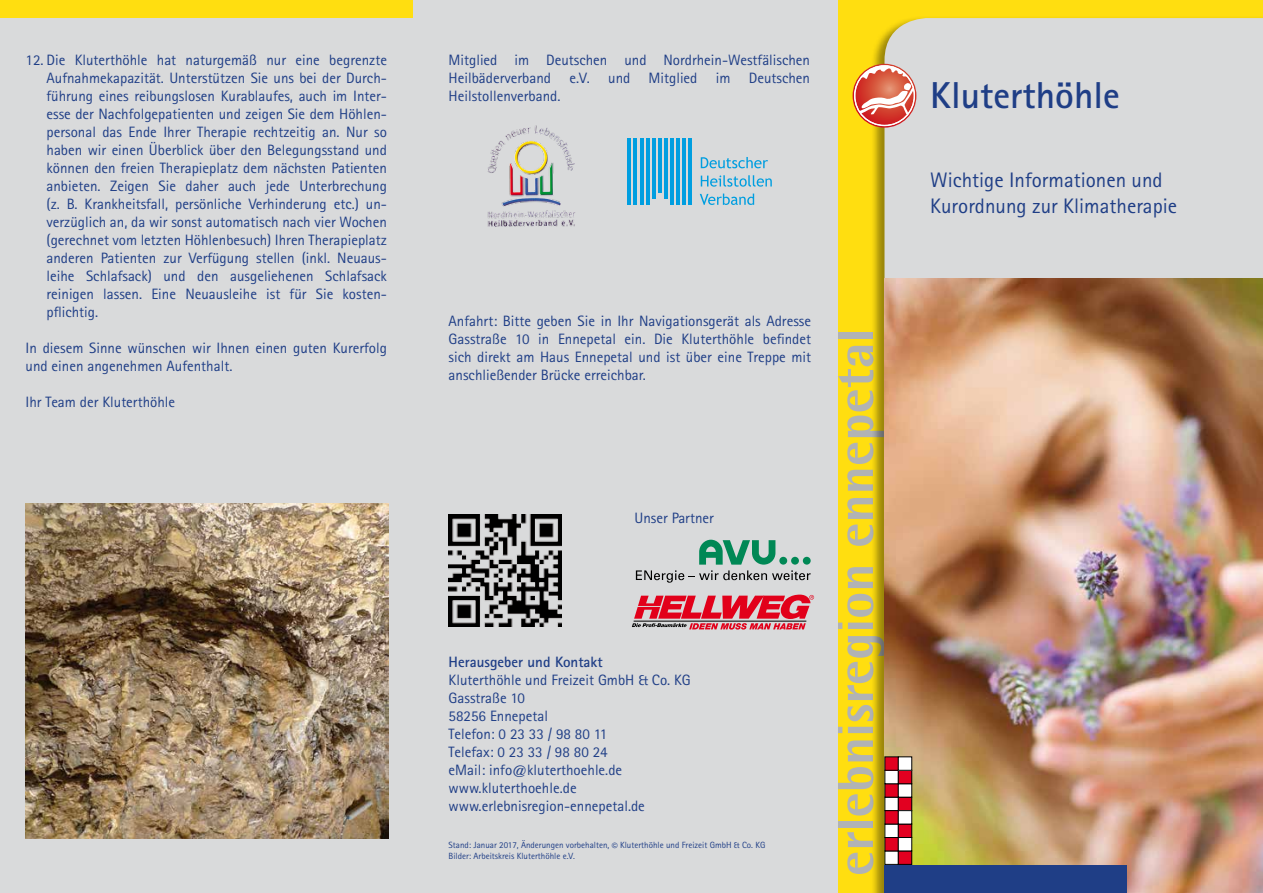
<style>
.page{position:relative;width:1263px;height:893px;background:#fff}
.page>*{position:absolute;margin:0;border:0;box-sizing:border-box;transform-origin:0 0}
.t1{font:800 52.5px "Rotis Semi Sans";color:#b1b3b4}
.t2{font:700 37.5px "Rotis Sans Serif";color:#1f3e86}
.t3{font:21px/25.2px "Rotis Sans Serif";color:#1f3e86}
.t4{font:15px/18px "Rotis Sans Serif";color:#1f3e86;text-align:justify}
.t5{font:700 15px "Rotis Sans Serif";color:#1f3e86}
.t6{font:9px/10.8px "Rotis Sans Serif";color:#1f3e86}
.s1{font-size:12px}
</style>
<div class="page">
<div style="left:838px;top:0;width:425px;height:893px;background:#ffde10"></div>
<div style="left:870px;top:16px;width:393px;height:877px;background:#000;opacity:.4"></div>
<div style="left:884px;top:18px;width:379px;height:261px;background:#d9dadb"></div>
<img style="left:884px;top:279px;width:379px;height:614px">
<div style="left:885px;top:851px;width:13px;height:13px;background:#fff"></div>
<div style="left:884px;top:851px;width:15px;height:14px;border:1px solid #000"></div>
<div style="left:898px;top:851px;width:14px;height:13px;background:#e20020"></div>
<div style="left:898px;top:851px;width:14px;height:14px;border:1px solid #000"></div>
<div style="left:885px;top:797px;width:13px;height:14px;background:#fff"></div>
<div style="left:884px;top:797px;width:15px;height:14px;border:1px solid #000"></div>
<div style="left:898px;top:797px;width:14px;height:14px;background:#e20020"></div>
<div style="left:898px;top:797px;width:14px;height:14px;border:1px solid #000"></div>
<div style="left:885px;top:837px;width:13px;height:14px;background:#e20020"></div>
<div style="left:898px;top:837px;width:14px;height:14px;background:#fff"></div>
<div style="left:898px;top:837px;width:14px;height:14px;border:1px solid #000"></div>
<div style="left:885px;top:784px;width:13px;height:13px;background:#e20020"></div>
<div style="left:898px;top:784px;width:14px;height:13px;background:#fff"></div>
<div style="left:898px;top:783px;width:14px;height:14px;border:1px solid #000"></div>
<div style="left:885px;top:824px;width:13px;height:13px;background:#fff"></div>
<div style="left:884px;top:824px;width:15px;height:14px;border:1px solid #000"></div>
<div style="left:898px;top:824px;width:14px;height:13px;background:#e20020"></div>
<div style="left:898px;top:824px;width:14px;height:14px;border:1px solid #000"></div>
<div style="left:885px;top:770px;width:13px;height:14px;background:#fff"></div>
<div style="left:884px;top:770px;width:15px;height:14px;border:1px solid #000"></div>
<div style="left:898px;top:770px;width:14px;height:14px;background:#e20020"></div>
<div style="left:898px;top:770px;width:14px;height:14px;border:1px solid #000"></div>
<div style="left:885px;top:811px;width:13px;height:13px;background:#e20020"></div>
<div style="left:884px;top:810px;width:15px;height:14px;border:1px solid #000"></div>
<div style="left:898px;top:811px;width:14px;height:13px;background:#fff"></div>
<div style="left:898px;top:810px;width:14px;height:14px;border:1px solid #000"></div>
<div style="left:885px;top:757px;width:13px;height:13px;background:#e20020"></div>
<div style="left:884px;top:756px;width:15px;height:15px;border:1px solid #000"></div>
<div style="left:898px;top:757px;width:14px;height:13px;background:#fff"></div>
<div style="left:898px;top:756px;width:14px;height:15px;border:1px solid #000"></div>
<div style="left:884px;top:865px;width:243px;height:28px;background:#1f3e86"></div>
<div style="left:412px;top:0;width:426px;height:893px;background:#d9dadb"></div>
<div style="left:0;top:0;width:412px;height:893px;background:#ffde10"></div>
<div style="left:0;top:18px;width:421px;height:875px;background:#d9dadb"></div>
<img style="left:449px;top:514px;width:112px;height:113px">
<img style="left:26px;top:503px;width:362px;height:336px">
<svg style="left:852px;top:64px;width:64px;height:64px"></svg>
<svg style="left:855px;top:66px;width:59px;height:59px;background:#e1876f"></svg>
<div style="left:854px;top:65px;width:61px;height:61px;border:1px solid #fff;border-radius:50%"></div>
<svg style="left:636px;top:540px;width:175px;height:43px"></svg>
<hr style="left:627px;top:138px;width:4px;height:67px;background:#009ee0">
<hr style="left:633px;top:138px;width:4px;height:67px;background:#009ee0">
<svg style="left:640px;top:138px;width:3px;height:67px"></svg>
<hr style="left:646px;top:138px;width:3px;height:67px;background:#009ee0">
<hr style="left:652px;top:138px;width:4px;height:61px;background:#009ee0">
<hr style="left:658px;top:138px;width:4px;height:55px;background:#009ee0">
<hr style="left:664px;top:138px;width:4px;height:61px;background:#009ee0">
<hr style="left:670px;top:138px;width:4px;height:67px;background:#009ee0">
<hr style="left:676px;top:138px;width:4px;height:67px;background:#009ee0">
<hr style="left:682px;top:138px;width:4px;height:67px;background:#009ee0">
<hr style="left:688px;top:138px;width:4px;height:67px;background:#009ee0">
<svg style="left:701px;top:157px;width:67px;height:11px"></svg>
<svg style="left:701px;top:175px;width:71px;height:12px"></svg>
<svg style="left:700px;top:194px;width:54px;height:11px"></svg>
<img style="left:487px;top:125px;width:88px;height:101px">
<svg style="left:632px;top:595px;width:182px;height:35px"></svg>
<p class="t4" style="left:47px;top:51px;width:342px;text-indent:-21px">12. Die Kluterthöhle hat naturgemäß nur eine begrenzte Aufnahmekapazität. Unterstützen Sie uns bei der Durch&shy;führung eines reibungslosen Kurablaufes, auch im Inter&shy;esse der Nachfolgepatienten und zeigen Sie dem Höhlen&shy;personal das Ende Ihrer Therapie rechtzeitig an. Nur so haben wir einen Überblick über den Belegungsstand und können den freien Therapieplatz dem nächsten Patienten anbieten. Zeigen Sie daher auch jede Unterbrechung (z. B. Krankheitsfall, persönliche Verhinderung etc.) un&shy;verzüglich an, da wir sonst automatisch nach vier Wochen (gerechnet vom letzten Höhlenbesuch) Ihren Therapieplatz anderen Patienten zur Verfügung stellen (inkl. Neuaus&shy;leihe Schlafsack) und den ausgeliehenen Schlafsack reinigen lassen. Eine Neuausleihe ist für Sie kosten&shy;pflichtig.</p>
<p class="t4" style="left:26px;top:339px;width:363px">In diesem Sinne wünschen wir Ihnen einen guten Kurerfolg und einen angenehmen Aufenthalt.</p>
<p class="t4" style="left:26px;top:393px;width:151px">Ihr Team der Kluterthöhle</p>
<p class="t4" style="left:449px;top:51px;width:363px">Mitglied im Deutschen und Nordrhein-Westfälischen Heilbäderverband e.V. und Mitglied im Deutschen Heilstollenverband.</p>
<p class="t4" style="left:449px;top:312px;width:364px">Anfahrt: Bitte geben Sie in Ihr Navigationsgerät als Adresse Gasstraße 10 in Ennepetal ein. Die Kluterthöhle befindet sich direkt am Haus Ennepetal und ist über eine Treppe mit anschließender Brücke erreichbar.</p>
<p class="t4" style="left:634px;top:509px;width:81px">Unser Partner</p>
<p class="t5" style="left:449px;top:652px;width:156px">Herausgeber und Kontakt</p>
<p class="t4" style="left:449px;top:671px;width:244px;text-align:left">Kluterthöhle und Freizeit GmbH &amp; Co. KG<br>Gasstraße 10<br>58256 Ennepetal<br>Telefon: 0 23 33 / 98 80 11<br>Telefax: 0 23 33 / 98 80 24<br>eMail: info@kluterthoehle.de www.kluterthoehle.de www.erlebnisregion-ennepetal.de</p>
<p class="t6" style="left:449px;top:840px;width:318px">Stand: Januar 2017, Änderungen vorbehalten, <span class="s1">©</span> Kluterthöhle und Freizeit GmbH &amp; Co. KG<br>Bilder: Arbeitskreis Kluterthöhle e.V.</p>
<h1 class="t1" style="left:822px;top:876px;width:549px;rotate:-90deg">erlebnisregion ennepetal</h1>
<h2 class="t2" style="left:930px;top:71px;width:191px">Kluterthöhle</h2>
<h3 class="t3" style="left:930px;top:168px;width:248px">Wichtige Informationen und<br>Kurordnung zur Klimatherapie</h3>
</div>
